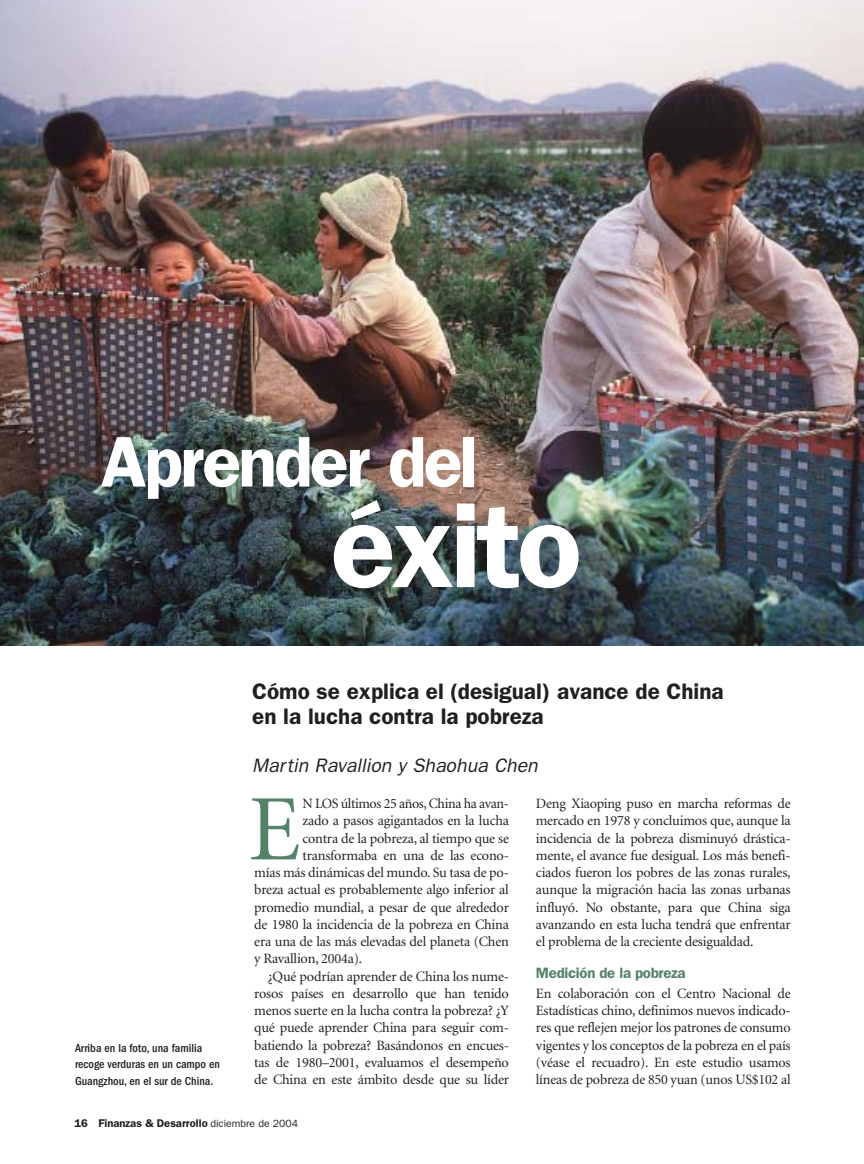
<style>
.page{position:relative;width:864px;height:1164px;background:#fff}
.page>*{position:absolute;margin:0;border:0;box-sizing:border-box;transform-origin:0 0}
.t1{font:600 120px "Franklin Gothic";letter-spacing:-.04em;color:#fff}
.t2{font:93.75px "Minion";color:#548369}
.t3{font:600 72px "Franklin Gothic";letter-spacing:-.04em;color:#fff}
.t4{font:600 22.5px/25.5px "Franklin Gothic";color:#231f1f}
.t5{font:italic 19.5px "Franklin Gothic";color:#231f1f}
.t6{font:600 15px "Franklin Gothic";letter-spacing:-.02em;color:#548369}
.t7{font:14.25px/17.2px "Minion";letter-spacing:-.015em;color:#231f1f;text-align:justify}
.t8{font:500 condensed 12px/16.5px "Franklin Gothic";color:#231f1f}
.t9{font:600 11.25px "Franklin Gothic";color:#231f1f}
.s1{font-weight:400;font-size:10.5px}
</style>
<div class="page">
<img style="left:0;top:0;width:864px;height:646px">
<h3 class="t3" style="left:101px;top:437px;width:379px">Aprender del</h3>
<h1 class="t1" style="left:331px;top:505px;width:252px">éxito</h1>
<p class="t8" style="left:75px;top:1040px;width:147px">Arriba en la foto, una familia recoge verduras en un campo en<br>Guangzhou, en el sur de China.</p>
<h3 class="t4" style="left:252px;top:680px;width:473px">Cómo se explica el (desigual) avance de China en la lucha contra la pobreza</h3>
<h3 class="t5" style="left:252px;top:759px;width:287px">Martin Ravallion y Shaohua Chen</h3>
<p class="t7" style="left:302px;top:796px;width:208px">N LOS últimos 25 años, China ha avan-</p>
<p class="t7" style="left:302px;top:813px;width:208px">zado a pasos agigantados en la lucha</p>
<p class="t7" style="left:302px;top:831px;width:208px">contra de la pobreza, al tiempo que se</p>
<p class="t7" style="left:302px;top:848px;width:208px">transformaba en una de las econo-</p>
<p class="t7" style="left:254px;top:865px;width:256px">mías más dinámicas del mundo. Su tasa de po-</p>
<p class="t7" style="left:254px;top:882px;width:256px">breza actual es probablemente algo inferior al</p>
<p class="t7" style="left:254px;top:900px;width:256px">promedio mundial, a pesar de que alrededor</p>
<p class="t7" style="left:254px;top:917px;width:256px">de 1980 la incidencia de la pobreza en China</p>
<p class="t7" style="left:254px;top:934px;width:256px">era una de las más elevadas del planeta (Chen</p>
<p class="t7" style="left:254px;top:951px;width:109px">y Ravallion, 2004a).</p>
<p class="t7" style="left:268px;top:969px;width:243px">¿Qué podrían aprender de China los nume-</p>
<p class="t7" style="left:254px;top:986px;width:256px">rosos países en desarrollo que han tenido</p>
<p class="t7" style="left:254px;top:1003px;width:256px">menos suerte en la lucha contra la pobreza? ¿Y</p>
<p class="t7" style="left:254px;top:1020px;width:256px">qué puede aprender China para seguir com-</p>
<p class="t7" style="left:254px;top:1038px;width:256px">batiendo la pobreza? Basándonos en encues-</p>
<p class="t7" style="left:254px;top:1055px;width:256px">tas de 1980–2001, evaluamos el desempeño</p>
<p class="t7" style="left:254px;top:1072px;width:256px">de China en este ámbito desde que su líder</p>
<h2 class="t2" style="left:249px;top:793px;width:53px">E</h2>
<p class="t7" style="left:536px;top:796px;width:256px">Deng Xiaoping puso en marcha reformas de mercado en 1978 y concluimos que, aunque la incidencia de la pobreza disminuyó drástica&shy;mente, el avance fue desigual. Los más benefi&shy;ciados fueron los pobres de las zonas rurales, aunque la migración hacia las zonas urbanas influyó. No obstante, para que China siga avanzando en esta lucha tendrá que enfrentar el problema de la creciente desigualdad.</p>
<p class="t6" style="left:536px;top:967px;width:151px">Medición de la pobreza</p>
<p class="t7" style="left:536px;top:986px;width:256px">En colaboración con el Centro Nacional de Estadísticas chino, definimos nuevos indicado&shy;res que reflejen mejor los patrones de consumo vigentes y los conceptos de la pobreza en el país (véase el recuadro). En este estudio usamos líneas de pobreza de 850 yuan (unos US$102 al</p>
<p class="t9" style="left:74px;top:1119px;width:225px">16 Finanzas &amp; Desarrollo <span class="s1">diciembre de 2004</span></p>
</div>
